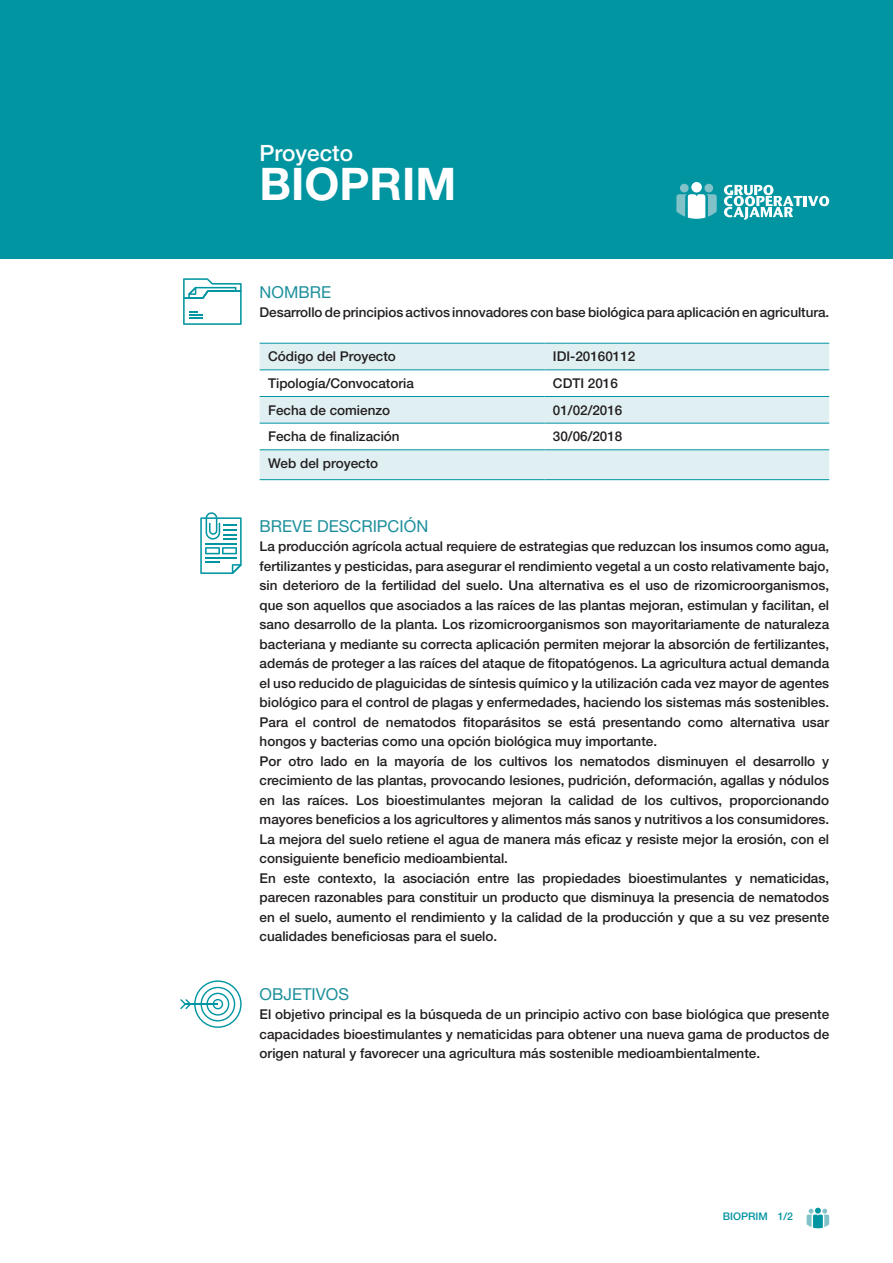
<style>
.page{position:relative;width:893px;height:1263px;background:#fff}
.page>*{position:absolute;margin:0;border:0;box-sizing:border-box;transform-origin:0 0}
.t1{font:700 45px "Helvetica Neue LT Std";color:#fff}
.t2{font:500 22.5px "Helvetica Neue LT Std";color:#fff}
.t3{font:16.5px "Helvetica Neue LT Std";color:#1d8f9c}
.t4{font:500 13.5px/19.5px "Helvetica Neue LT Std";color:#231f20;text-align:justify}
.t5{font:500 10.5px "Helvetica Neue LT Std";color:#0095a1}
</style>
<div class="page">
<div style="left:0;top:0;width:893px;height:259px;background:#0095a1"></div>
<svg style="left:260px;top:344px;width:569px;height:135px;fill:#e0f0f2"></svg>
<hr style="left:260px;top:343px;width:284px;height:1px;background:#0095a1">
<hr style="left:544px;top:343px;width:285px;height:1px;background:#0095a1">
<hr style="left:260px;top:369px;width:284px;height:1px;background:#0095a1">
<hr style="left:544px;top:369px;width:285px;height:1px;background:#0095a1">
<hr style="left:260px;top:396px;width:284px;height:1px;background:#0095a1">
<hr style="left:544px;top:396px;width:285px;height:1px;background:#0095a1">
<hr style="left:260px;top:423px;width:284px;height:1px;background:#0095a1">
<hr style="left:544px;top:423px;width:285px;height:1px;background:#0095a1">
<hr style="left:260px;top:449px;width:284px;height:1px;background:#0095a1">
<hr style="left:544px;top:449px;width:285px;height:1px;background:#0095a1">
<hr style="left:260px;top:479px;width:284px;height:1px;background:#0095a1">
<hr style="left:544px;top:479px;width:285px;height:1px;background:#0095a1">
<svg style="left:183px;top:278px;width:59px;height:47px"></svg>
<svg style="left:200px;top:512px;width:42px;height:62px"></svg>
<svg style="left:180px;top:980px;width:62px;height:48px"></svg>
<div style="left:691px;top:182px;width:11px;height:10px;background:#fff;border-radius:50%"></div>
<div style="left:680px;top:184px;width:9px;height:8px;background:#81c2c9;border-radius:50%"></div>
<div style="left:704px;top:184px;width:9px;height:8px;background:#81c2c9;border-radius:50%"></div>
<svg style="left:676px;top:194px;width:41px;height:25px"></svg>
<svg style="left:724px;top:185px;width:105px;height:35px"></svg>
<svg style="left:807px;top:1208px;width:22px;height:20px"></svg>
<p class="t2" style="left:260px;top:140px;width:95px">Proyecto</p>
<p class="t1" style="left:260px;top:156px;width:198px">BIOPRIM</p>
<p class="t3" style="left:260px;top:282px;width:73px">NOMBRE</p>
<p class="t4" style="left:260px;top:303px;width:571px">Desarrollo de principios activos innovadores con base biológica para aplicación en agricultura.</p>
<p class="t4" style="left:268px;top:347px;width:129px">Código del Proyecto</p>
<p class="t4" style="left:553px;top:347px;width:84px">IDI-20160112</p>
<p class="t4" style="left:268px;top:373px;width:147px">Tipología/Convocatoria</p>
<p class="t4" style="left:553px;top:373px;width:67px">CDTI 2016</p>
<p class="t4" style="left:268px;top:400px;width:124px">Fecha de comienzo</p>
<p class="t4" style="left:553px;top:400px;width:71px">01/02/2016</p>
<p class="t4" style="left:268px;top:427px;width:133px">Fecha de finalización</p>
<p class="t4" style="left:553px;top:427px;width:71px">30/06/2018</p>
<p class="t4" style="left:268px;top:453px;width:112px">Web del proyecto</p>
<p class="t3" style="left:260px;top:516px;width:170px">BREVE DESCRIPCIÓN</p>
<p class="t4" style="left:260px;top:537px;width:571px">La producción agrícola actual requiere de estrategias que reduzcan los insumos como agua, fertilizantes y pesticidas, para asegurar el rendimiento vegetal a un costo relativamente bajo, sin deterioro de la fertilidad del suelo. Una alternativa es el uso de rizomicroorganismos, que son aquellos que asociados a las raíces de las plantas mejoran, estimulan y facilitan, el sano desarrollo de la planta. Los rizomicroorganismos son mayoritariamente de naturaleza bacteriana y mediante su correcta aplicación permiten mejorar la absorción de fertilizantes, además de proteger a las raíces del ataque de fitopatógenos. La agricultura actual demanda el uso reducido de plaguicidas de síntesis químico y la utilización cada vez mayor de agentes biológico para el control de plagas y enfermedades, haciendo los sistemas más sostenibles.<br>Para el control de nematodos fitoparásitos se está presentando como alternativa usar hongos y bacterias como una opción biológica muy importante.</p>
<p class="t4" style="left:260px;top:751px;width:571px">Por otro lado en la mayoría de los cultivos los nematodos disminuyen el desarrollo y crecimiento de las plantas, provocando lesiones, pudrición, deformación, agallas y nódulos en las raíces. Los bioestimulantes mejoran la calidad de los cultivos, proporcionando mayores beneficios a los agricultores y alimentos más sanos y nutritivos a los consumidores.<br>La mejora del suelo retiene el agua de manera más eficaz y resiste mejor la erosión, con el consiguiente beneficio medioambiental.</p>
<p class="t4" style="left:260px;top:868px;width:571px">En este contexto, la asociación entre las propiedades bioestimulantes y nematicidas, parecen razonables para constituir un producto que disminuya la presencia de nematodos en el suelo, aumento el rendimiento y la calidad de la producción y que a su vez presente cualidades beneficiosas para el suelo.</p>
<p class="t3" style="left:260px;top:984px;width:91px">OBJETIVOS</p>
<p class="t4" style="left:260px;top:1005px;width:571px">El objetivo principal es la búsqueda de un principio activo con base biológica que presente capacidades bioestimulantes y nematicidas para obtener una nueva gama de productos de origen natural y favorecer una agricultura más sostenible medioambientalmente.</p>
<p class="t5" style="left:723px;top:1210px;width:72px">BIOPRIM 1/2</p>
</div>
